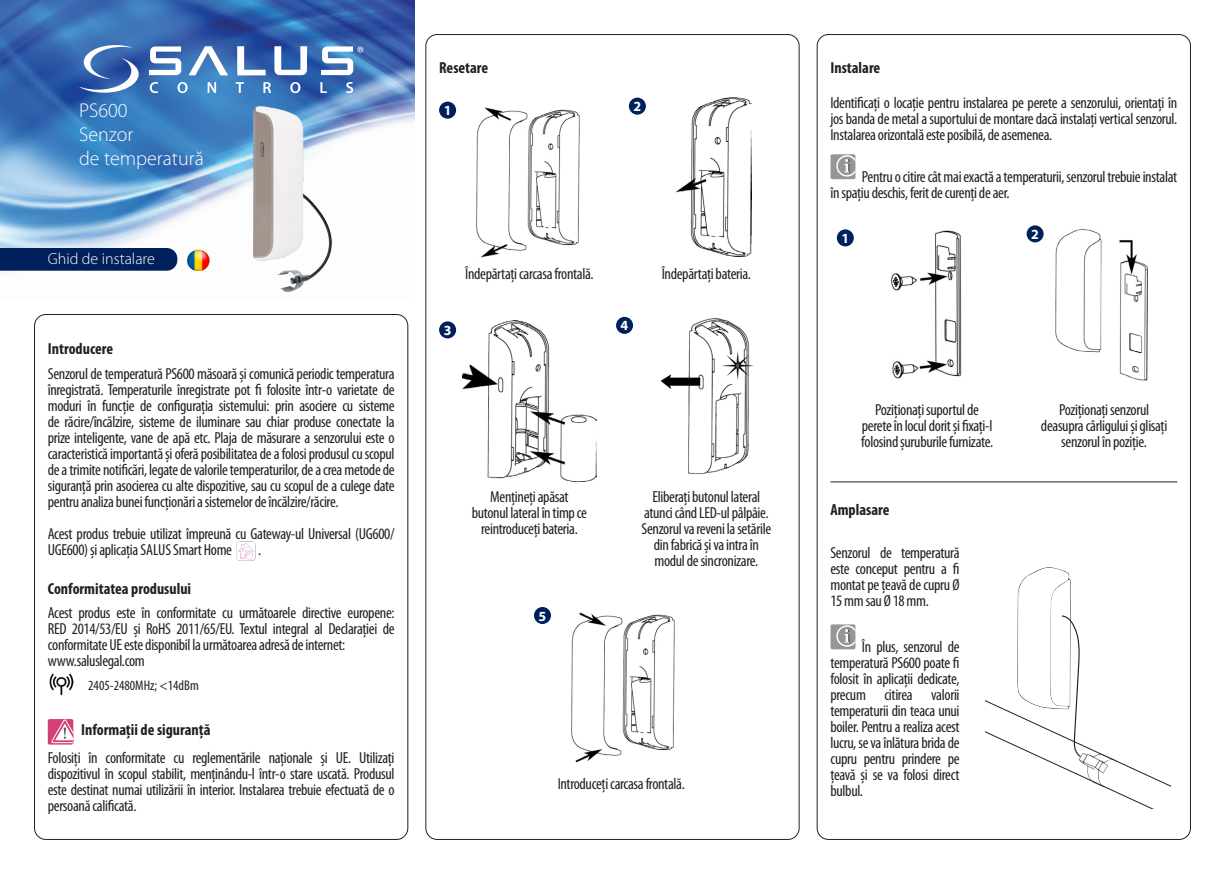
<style>
.page{position:relative;width:1225px;height:874px;background:#fff}
.page>*{position:absolute;margin:0;border:0;box-sizing:border-box;transform-origin:0 0}
.t1{font:300 20px/24px "Myriad Pro";color:#fff}
.t2{font:condensed 16px/16px "Myriad Pro";letter-spacing:-.02em;color:#231f20;text-align:justify}
.t3{font:700 condensed 16px "Myriad Pro";color:#231f20}
.t4{font:300 16px "Myriad Pro";color:#fff}
.t5{font:condensed 14px "Myriad Pro";color:#231f20}
.t6{font:700 14px "Myriad Pro";color:#fff}
</style>
<div class="page">
<div style="left:439px;top:102px;width:17px;height:17px;background:#00205b;border-radius:50%"></div>
<div style="left:837px;top:229px;width:17px;height:17px;background:#00205b;border-radius:50%"></div>
<div style="left:534px;top:606px;width:17px;height:17px;background:#00205b;border-radius:50%"></div>
<div style="left:439px;top:321px;width:17px;height:17px;background:#00205b;border-radius:50%"></div>
<div style="left:629px;top:98px;width:17px;height:17px;background:#00205b;border-radius:50%"></div>
<div style="left:1026px;top:225px;width:17px;height:17px;background:#00205b;border-radius:50%"></div>
<div style="left:616px;top:317px;width:17px;height:17px;background:#00205b;border-radius:50%"></div>
<img style="left:0;top:0;width:414px;height:273px">
<div style="left:0;top:248px;width:177px;height:22px;background:#00205b"></div>
<img style="left:186px;top:248px;width:19px;height:22px">
<svg style="left:149px;top:46px;width:32px;height:29px"></svg>
<svg style="left:321px;top:46px;width:42px;height:29px"></svg>
<svg style="left:274px;top:46px;width:33px;height:22px"></svg>
<svg style="left:188px;top:46px;width:40px;height:29px"></svg>
<svg style="left:237px;top:46px;width:29px;height:22px"></svg>
<svg style="left:79px;top:45px;width:60px;height:48px"></svg>
<svg style="left:150px;top:82px;width:8px;height:11px"></svg>
<svg style="left:177px;top:82px;width:11px;height:11px"></svg>
<svg style="left:346px;top:82px;width:7px;height:11px"></svg>
<img style="left:205px;top:68px;width:134px;height:224px">
<img style="left:236px;top:541px;width:20px;height:20px">
<svg style="left:48px;top:718px;width:25px;height:26px"></svg>
<svg style="left:51px;top:718px;width:22px;height:24px"></svg>
<img style="left:49px;top:673px;width:24px;height:22px">
<img style="left:476px;top:107px;width:104px;height:151px">
<img style="left:891px;top:230px;width:71px;height:149px">
<img style="left:571px;top:612px;width:104px;height:151px">
<img style="left:463px;top:321px;width:133px;height:160px">
<img style="left:676px;top:97px;width:76px;height:159px">
<img style="left:1055px;top:228px;width:93px;height:153px">
<img style="left:660px;top:317px;width:93px;height:158px">
<div style="left:830px;top:154px;width:25px;height:25px;background:#949698;border-radius:2px"></div>
<svg style="left:835px;top:154px;width:20px;height:23px"></svg>
<div style="left:830px;top:624px;width:25px;height:25px;background:#949698;border-radius:2px"></div>
<svg style="left:835px;top:624px;width:20px;height:23px"></svg>
<hr style="left:830px;top:481px;width:347px;height:1px;background:#231f20">
<svg style="left:985px;top:567px;width:185px;height:241px"></svg>
<p class="t1" style="left:79px;top:99px;width:126px">PS600<br>Senzor<br>de temperatură</p>
<p class="t4" style="left:48px;top:249px;width:109px">Ghid de instalare</p>
<p class="t3" style="left:48px;top:340px;width:67px">Introducere</p>
<p class="t2" style="left:48px;top:365px;width:348px">Senzorul de temperatură PS600 măsoară și comunică periodic temperatura înregistrată. Temperaturile înregistrate pot fi folosite într-o varietate de moduri în funcție de configurația sistemului: prin asociere cu sisteme de răcire/încălzire, sisteme de iluminare sau chiar produse conectate la prize inteligente, vane de apă etc. Plaja de măsurare a senzorului este o caracteristică importantă și oferă posibilitatea de a folosi produsul cu scopul de a trimite notificări, legate de valorile temperaturilor, de a crea metode de siguranță prin asocierea cu alte dispozitive, sau cu scopul de a culege date pentru analiza bunei funcționări a sistemelor de încălzire/răcire.</p>
<p class="t2" style="left:48px;top:525px;width:348px">Acest produs trebuie utilizat împreună cu Gateway-ul Universal (UG600/<br>UGE600) și aplicația SALUS Smart Home</p>
<p class="t2" style="left:258px;top:541px;width:5px">.</p>
<p class="t3" style="left:48px;top:579px;width:145px">Conformitatea produsului</p>
<p class="t2" style="left:48px;top:604px;width:348px;text-align:left">Acest produs este în conformitate cu următoarele directive europene:<br>RED 2014/53/EU și RoHS 2011/65/EU. Textul integral al Declarației de conformitate UE este disponibil la următoarea adresă de internet: www.saluslegal.com</p>
<p class="t5" style="left:88px;top:677px;width:112px">2405-2480MHz; &lt;14dBm</p>
<p class="t3" style="left:81px;top:720px;width:131px">Informații de siguranță</p>
<p class="t2" style="left:48px;top:749px;width:348px">Folosiți în conformitate cu reglementările naționale și UE. Utilizați dispozitivul în scopul stabilit, menținându-l într-o stare uscată. Produsul este destinat numai utilizării în interior. Instalarea trebuie efectuată de o persoană calificată.</p>
<p class="t3" style="left:439px;top:58px;width:51px">Resetare</p>
<p class="t3" style="left:830px;top:58px;width:51px">Instalare</p>
<p class="t6" style="left:444px;top:101px;width:9px">1</p>
<p class="t6" style="left:633px;top:97px;width:9px">2</p>
<p class="t2" style="left:465px;top:266px;width:130px">Îndepărtați carcasa frontală.</p>
<p class="t6" style="left:444px;top:321px;width:9px">3</p>
<p class="t6" style="left:620px;top:316px;width:9px">4</p>
<p class="t2" style="left:662px;top:266px;width:91px">Îndepărtați bateria.</p>
<p class="t2" style="left:472px;top:489px;width:117px;text-align:center">Mențineți apăsat butonul lateral în timp ce reintroduceți bateria.</p>
<p class="t6" style="left:538px;top:606px;width:9px">5</p>
<p class="t2" style="left:641px;top:489px;width:131px;text-align:center">Eliberați butonul lateral atunci când LED-ul pâlpâie.<br>Senzorul va reveni la setările din fabrică și va intra în modul de sincronizare.</p>
<p class="t2" style="left:557px;top:775px;width:129px">Introduceți carcasa frontală.</p>
<p class="t2" style="left:830px;top:95px;width:348px">Identificați o locație pentru instalarea pe perete a senzorului, orientați în jos banda de metal a suportului de montare dacă instalați vertical senzorul.<br>Instalarea orizontală este posibilă, de asemenea.</p>
<p class="t2" style="left:830px;top:169px;width:348px;text-indent:32px">Pentru o citire cât mai exactă a temperaturii, senzorul trebuie instalat în spațiu deschis, ferit de curenți de aer.</p>
<p class="t6" style="left:841px;top:229px;width:9px">1</p>
<p class="t6" style="left:1031px;top:225px;width:9px">2</p>
<p class="t2" style="left:861px;top:402px;width:133px;text-align:center">Poziționați suportul de perete în locul dorit și fixați-l folosind șuruburile furnizate.</p>
<p class="t3" style="left:830px;top:500px;width:60px">Amplasare</p>
<p class="t2" style="left:830px;top:545px;width:131px">Senzorul de temperatură este conceput pentru a fi montat pe țeavă de cupru Ø 15 mm sau Ø 18 mm.</p>
<p class="t2" style="left:830px;top:638px;width:131px;text-indent:32px">În plus, senzorul de temperatură PS600 poate fi folosit în aplicații dedicate, precum citirea valorii temperaturii din teaca unui boiler. Pentru a realiza acest lucru, se va înlătura brida de cupru pentru prindere pe țeavă și se va folosi direct bulbul.</p>
<p class="t2" style="left:1041px;top:402px;width:128px;text-align:center">Poziționați senzorul deasupra cârligului și glisați senzorul în poziție.</p>
</div>
